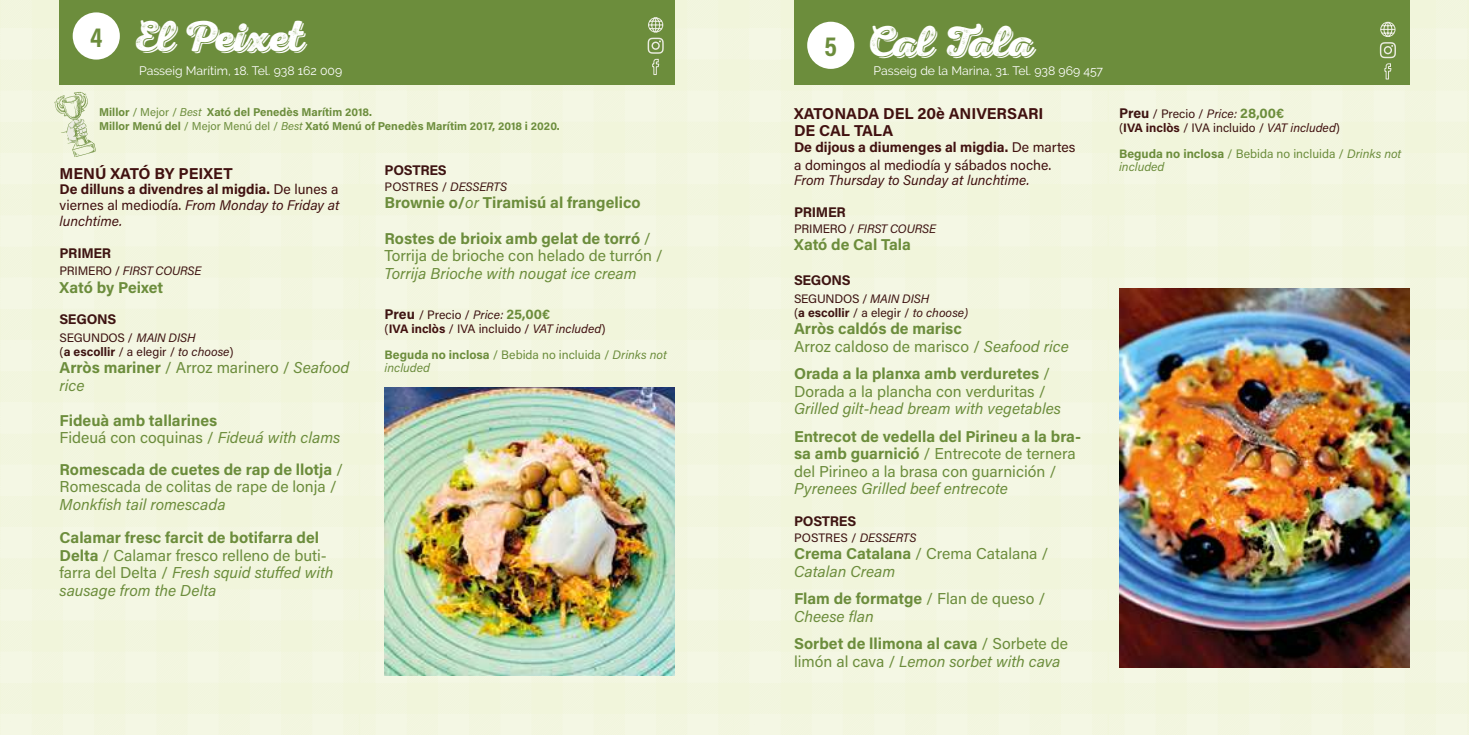
<style>
.page{position:relative;width:1469px;height:735px;background:#fff}
.page>*{position:absolute;margin:0;border:0;box-sizing:border-box;transform-origin:0 0}
.t1{font:43.75px "Nexa Rust Script B Shadow 2";color:#fff}
.t2{font:700 28px "Acumin Pro Cond";color:#6c8d3c}
.t3{font:15.75px/17.5px "Acumin Pro";color:#6c8d3c}
.t4{font:700 15.75px/17.5px "Acumin Pro";color:#6c8d3c}
.t5{font:italic 15.75px "Acumin Pro";color:#6c8d3c}
.t6{font:700 15.75px/17.5px "Acumin Pro";color:#411110}
.t7{font:italic 14px/15.8px "Acumin Pro";color:#411110;text-align:justify}
.t8{font:14px/17.5px "Acumin Pro";color:#411110}
.t9{font:700 14px "Acumin Pro";letter-spacing:-.02em;color:#3e1412}
.t10{font:12.25px/14px "Acumin Pro";color:#3e1412}
.t11{font:12.25px/13.1px "Acumin Pro";color:#6c8d3c}
.t12{font:12.25px "Raleway";color:#fff}
.t13{font:12.25px/14px "Acumin Pro";color:#411110}
.t14{font:italic 12.25px "Acumin Pro";letter-spacing:-.01em;color:#3e1412}
.t15{font:700 11.38px/14px "Acumin Pro";color:#6c8d3c}
.s1{font-weight:400}
.s2{font-weight:400;font-style:italic}
.s3{font-weight:700;font-style:normal}
.s4{font-style:normal}
.s5{font-style:italic}
.s6{font-weight:700}
.s7{font-weight:700;font-size:14px;color:#3e1412}
.s8{color:#3e1412}
.s9{font-style:italic;color:#3e1412}
.s10{font-weight:700;font-size:14px;color:#6c8d3c}
.s11{font-weight:700;font-size:14px}
.s12{font-weight:700;color:#411110}
.s13{font-style:italic;color:#411110}
</style>
<div class="page">
<div style="left:0;top:0;width:359px;height:199px;background:#f2f6df"></div>
<div style="left:360px;top:0;width:374px;height:199px;background:#f2f6df"></div>
<div style="left:0;top:199px;width:359px;height:374px;background:#f2f6df"></div>
<div style="left:360px;top:199px;width:374px;height:374px;background:#f2f5df"></div>
<div style="left:0;top:573px;width:359px;height:161px;background:#f2f6df"></div>
<div style="left:360px;top:573px;width:374px;height:161px;background:#f2f5df"></div>
<div style="left:734px;top:0;width:373px;height:199px;background:#f2f6df"></div>
<div style="left:1108px;top:0;width:360px;height:199px;background:#f2f6df"></div>
<div style="left:734px;top:199px;width:373px;height:374px;background:#f2f6df"></div>
<div style="left:1108px;top:199px;width:360px;height:374px;background:#f2f5df"></div>
<div style="left:734px;top:573px;width:373px;height:161px;background:#f2f6df"></div>
<div style="left:1108px;top:573px;width:360px;height:161px;background:#f2f5df"></div>
<div style="left:60px;top:0;width:615px;height:84px;background:#6c8d3c"></div>
<img style="left:384px;top:387px;width:291px;height:288px">
<div style="left:794px;top:0;width:615px;height:84px;background:#6c8d3c"></div>
<img style="left:1119px;top:288px;width:290px;height:379px">
<div style="left:807px;top:22px;width:47px;height:47px;background:#fff;border-radius:50%"></div>
<div style="left:73px;top:12px;width:47px;height:48px;background:#fff;border-radius:50%"></div>
<svg style="left:647px;top:17px;width:16px;height:58px"></svg>
<svg style="left:1379px;top:21px;width:16px;height:59px"></svg>
<svg style="left:55px;top:92px;width:41px;height:65px"></svg>
<h1 class="t1" style="left:131px;top:11px;width:173px">El Peixet</h1>
<h2 class="t2" style="left:90px;top:19px;width:14px">4</h2>
<h1 class="t1" style="left:865px;top:16px;width:168px">Cal Tala</h1>
<h2 class="t2" style="left:824px;top:28px;width:14px">5</h2>
<p class="t12" style="left:139px;top:64px;width:205px">Passeig Marítim, 18. Tel. 938 162 009</p>
<p class="t15" style="left:99px;top:104px;width:462px">Millor <span class="s1">/ Mejor /</span> <span class="s2">Best</span> Xató del Penedès Marítim 2018.<br>Millor Menú del <span class="s1">/ Mejor Menú del /</span> <span class="s2">Best</span> Xató Menú of Penedès Marítim 2017, 2018 i 2020.</p>
<p class="t6" style="left:60px;top:164px;width:174px">MENÚ XATÓ BY PEIXET</p>
<p class="t7" style="left:60px;top:181px;width:281px"><span class="s3">De dilluns a divendres al migdia.</span> <span class="s4">De lunes a viernes al mediodía.</span> From Monday to Friday at lunchtime.</p>
<p class="t9" style="left:60px;top:243px;width:53px">PRIMER</p>
<p class="t14" style="left:60px;top:262px;width:143px"><span class="s4">PRIMERO /</span> FIRST COURSE</p>
<p class="t4" style="left:60px;top:277px;width:105px">Xató by Peixet</p>
<p class="t9" style="left:60px;top:309px;width:58px">SEGONS</p>
<p class="t10" style="left:60px;top:329px;width:176px">SEGUNDOS / <span class="s5">MAIN DISH<br></span>(<span class="s6">a escollir</span> / a elegir / <span class="s5">to choose</span>)</p>
<p class="t3" style="left:60px;top:358px;width:291px"><span class="s6">Arròs mariner</span> / Arroz marinero / <span class="s5">Seafood rice</span></p>
<p class="t4" style="left:60px;top:410px;width:282px">Fideuà amb tallarines<br><span class="s1">Fideuá con coquinas /</span> <span class="s2">Fideuá with clams</span></p>
<p class="t3" style="left:60px;top:459px;width:285px"><span class="s6">Romescada de cuetes de rap de llotja</span> /<br>Romescada de colitas de rape de lonja /</p>
<p class="t5" style="left:60px;top:493px;width:168px">Monkfish tail romescada</p>
<p class="t3" style="left:60px;top:528px;width:275px"><span class="s6">Calamar fresc farcit de botifarra del Delta</span> / Calamar fresco relleno de buti&shy;farra del Delta / <span class="s5">Fresh squid stuffed with sausage from the Delta</span></p>
<p class="t9" style="left:384px;top:160px;width:64px">POSTRES</p>
<p class="t10" style="left:384px;top:179px;width:124px">POSTRES / <span class="s5">DESSERTS</span></p>
<p class="t4" style="left:384px;top:193px;width:258px">Brownie o/<span class="s2">or</span> Tiramisú al frangelico</p>
<p class="t3" style="left:384px;top:228px;width:280px"><span class="s6">Rostes de brioix amb gelat de torró</span> /<br>Torrija de brioche con helado de turrón /</p>
<p class="t5" style="left:384px;top:262px;width:254px">Torrija Brioche with nougat ice cream</p>
<p class="t13" style="left:384px;top:306px;width:222px"><span class="s7">Preu</span> <span class="s8">/ Precio /</span> <span class="s9">Price:</span> <span class="s10">25,00€<br></span>(<span class="s6">IVA inclòs</span> / IVA incluido / <span class="s5">VAT included</span>)</p>
<p class="t11" style="left:384px;top:347px;width:284px"><span class="s6">Beguda no inclosa</span> / Bebida no incluida / <span class="s5">Drinks not included</span></p>
<p class="t12" style="left:873px;top:64px;width:231px">Passeig de la Marina, 31. Tel. 938 969 457</p>
<p class="t6" style="left:794px;top:104px;width:251px">XATONADA DEL 20è ANIVERSARI<br>DE CAL TALA</p>
<p class="t8" style="left:794px;top:138px;width:283px"><span class="s6">De dijous a diumenges al migdia.</span> De martes a domingos al mediodía y sábados noche.</p>
<p class="t7" style="left:794px;top:172px;width:237px">From Thursday to Sunday at lunchtime.</p>
<p class="t9" style="left:794px;top:202px;width:53px">PRIMER</p>
<p class="t14" style="left:794px;top:220px;width:143px"><span class="s4">PRIMERO /</span> FIRST COURSE</p>
<p class="t4" style="left:794px;top:235px;width:118px">Xató de Cal Tala</p>
<p class="t9" style="left:794px;top:270px;width:58px">SEGONS</p>
<p class="t10" style="left:794px;top:291px;width:175px">SEGUNDOS / <span class="s5">MAIN DISH<br></span>(<span class="s6">a escollir</span> / a elegir / <span class="s5">to choose)</span></p>
<p class="t3" style="left:794px;top:319px;width:276px"><span class="s6">Arròs caldós de marisc<br></span>Arroz caldoso de marisco / <span class="s5">Seafood rice</span></p>
<p class="t3" style="left:794px;top:364px;width:257px"><span class="s6">Orada a la planxa amb verduretes</span> /<br>Dorada a la plancha con verduritas /</p>
<p class="t5" style="left:794px;top:397px;width:268px">Grilled gilt-head bream with vegetables</p>
<p class="t3" style="left:794px;top:426px;width:288px"><span class="s6">Entrecot de vedella del Pirineu a la bra&shy;sa amb guarnició</span> / Entrecote de ternera del Pirineo a la brasa con guarnición /</p>
<p class="t5" style="left:794px;top:477px;width:215px">Pyrenees Grilled beef entrecote</p>
<p class="t9" style="left:794px;top:511px;width:64px">POSTRES</p>
<p class="t10" style="left:794px;top:529px;width:124px">POSTRES / <span class="s5">DESSERTS</span></p>
<p class="t3" style="left:794px;top:544px;width:256px"><span class="s6">Crema Catalana</span> / Crema Catalana /<br><span class="s5">Catalan Cream</span></p>
<p class="t4" style="left:794px;top:589px;width:253px">Flam de formatge <span class="s1">/ Flan de queso /<br></span><span class="s2">Cheese flan</span></p>
<p class="t3" style="left:794px;top:634px;width:275px"><span class="s6">Sorbet de llimona al cava</span> / Sorbete de limón al cava / <span class="s5">Lemon sorbet with cava</span></p>
<p class="t10" style="left:1119px;top:106px;width:222px"><span class="s11">Preu</span> / Precio / <span class="s5">Price:</span> <span class="s10">28,00€<br></span>(<span class="s12">IVA inclòs</span> / IVA incluido / <span class="s13">VAT included</span>)</p>
<p class="t11" style="left:1119px;top:146px;width:284px"><span class="s6">Beguda no inclosa</span> / Bebida no incluida / <span class="s5">Drinks not included</span></p>
</div>
